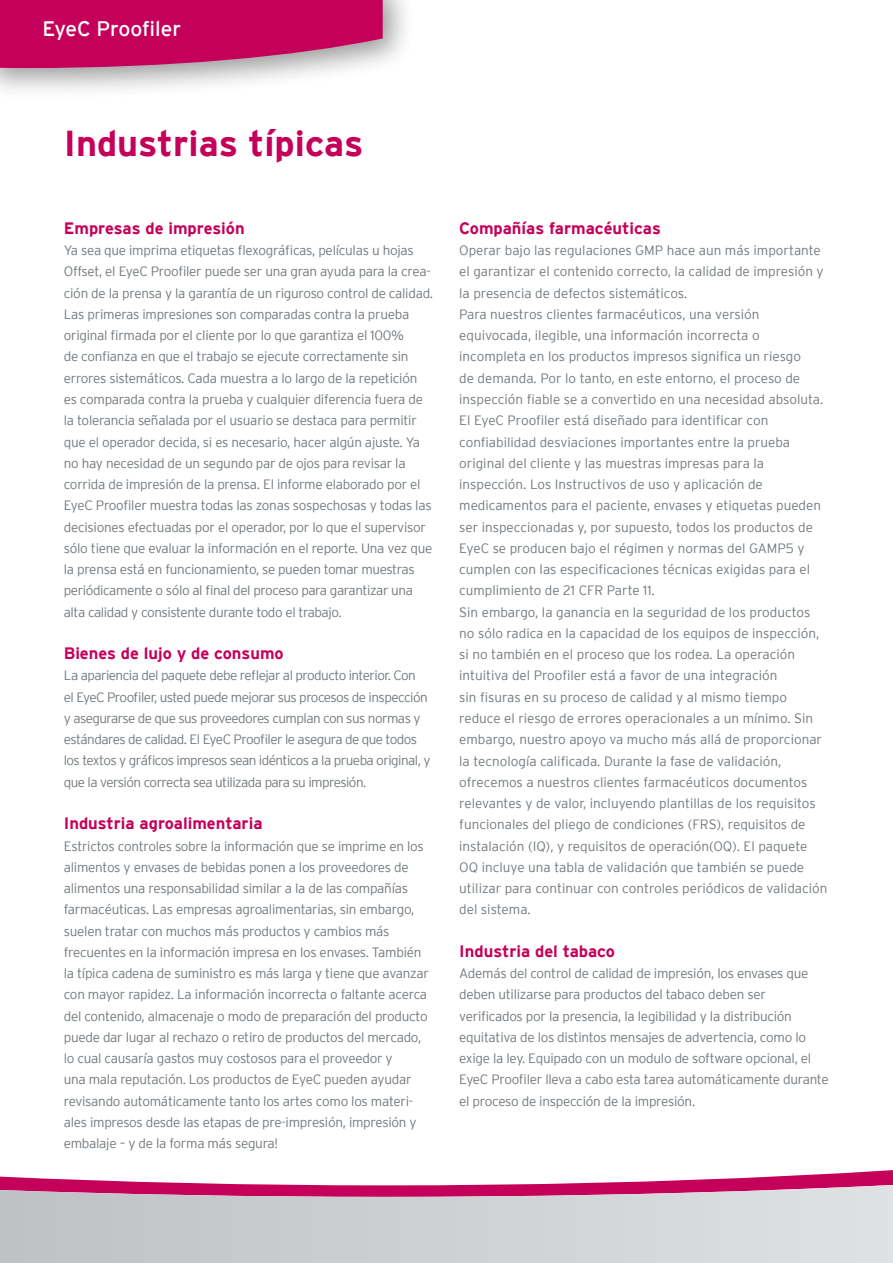
<style>
.page{position:relative;width:893px;height:1263px;background:#fff}
.page>*{position:absolute;margin:0;border:0;box-sizing:border-box;transform-origin:0 0}
.t1{font:700 36px "Interstate";color:#c5005a}
.t2{font:21px "Interstate";color:#fff}
.t3{font:700 16.5px "Interstate";color:#c5005a}
.t4{font:300 13.5px/21.3px "Interstate";letter-spacing:-.02em;color:#72797e}
.t5{font:300 13.5px/21.3px "Interstate";color:#72797e}
.t6{font:300 13.5px/21.3px "Interstate";letter-spacing:-.04em;color:#72797e}
</style>
<div class="page">
<div style="left:0;top:0;width:415px;height:100px;background:#000;opacity:.4"></div>
<svg style="left:0;top:0;width:383px;height:68px;background:#c51867"></svg>
<svg style="left:0;top:1170px;width:893px;height:15px"></svg>
<svg style="left:0;top:1185px;width:893px;height:78px;background:#cdbac6"></svg>
<h2 class="t2" style="left:43px;top:17px;width:140px">EyeC Proofiler</h2>
<h1 class="t1" style="left:64px;top:124px;width:301px">Industrias típicas</h1>
<p class="t3" style="left:64px;top:219px;width:182px">Empresas de impresión</p>
<p class="t4" style="left:64px;top:240px;width:371px">Ya sea que imprima etiquetas flexográficas, películas u hojas Offset, el EyeC Proofiler puede ser una gran ayuda para la crea&shy;ción de la prensa y la garantía de un riguroso control de calidad.<br>Las primeras impresiones son comparadas contra la prueba original firmada por el cliente por lo que garantiza el 100%<br>de confianza en que el trabajo se ejecute correctamente sin errores sistemáticos. Cada muestra a lo largo de la repetición es comparada contra la prueba y cualquier diferencia fuera de la tolerancia señalada por el usuario se destaca para permitir que el operador decida, si es necesario, hacer algún ajuste. Ya no hay necesidad de un segundo par de ojos para revisar la corrida de impresión de la prensa. El informe elaborado por el EyeC Proofiler muestra todas las zonas sospechosas y todas las decisiones efectuadas por el operador, por lo que el supervisor sólo tiene que evaluar la información en el reporte. Una vez que la prensa está en funcionamiento, se pueden tomar muestras periódicamente o sólo al final del proceso para garantizar una alta calidad y consistente durante todo el trabajo.</p>
<p class="t3" style="left:64px;top:644px;width:221px">Bienes de lujo y de consumo</p>
<p class="t6" style="left:64px;top:665px;width:368px">La apariencia del paquete debe reflejar al producto interior. Con<br>el EyeC Proofiler, usted puede mejorar sus procesos de inspección y asegurarse de que sus proveedores cumplan con sus normas y estándares de calidad. El EyeC Proofiler le asegura de que todos los textos y gráficos impresos sean idénticos a la prueba original, y que la versión correcta sea utilizada para su impresión.</p>
<p class="t3" style="left:64px;top:814px;width:200px">Industria agroalimentaria</p>
<p class="t4" style="left:64px;top:835px;width:367px">Estrictos controles sobre la información que se imprime en los alimentos y envases de bebidas ponen a los proveedores de alimentos una responsabilidad similar a la de las compañías farmacéuticas. Las empresas agroalimentarias, sin embargo, suelen tratar con muchos más productos y cambios más frecuentes en la información impresa en los envases. También la típica cadena de suministro es más larga y tiene que avanzar con mayor rapidez. La información incorrecta o faltante acerca del contenido, almacenaje o modo de preparación del producto puede dar lugar al rechazo o retiro de productos del mercado, lo cual causaría gastos muy costosos para el proveedor y<br>una mala reputación. Los productos de EyeC pueden ayudar revisando automáticamente tanto los artes como los materi&shy;ales impresos desde las etapas de pre-impresión, impresión y embalaje – y de la forma más segura!</p>
<p class="t3" style="left:459px;top:219px;width:203px">Compañías farmacéuticas</p>
<p class="t5" style="left:459px;top:240px;width:370px">Operar bajo las regulaciones GMP hace aun más importante el garantizar el contenido correcto, la calidad de impresión y la presencia de defectos sistemáticos.<br>Para nuestros clientes farmacéuticos, una versión equivocada, ilegible, una información incorrecta o incompleta en los productos impresos significa un riesgo<br>de demanda. Por lo tanto, en este entorno, el proceso de inspección fiable se a convertido en una necesidad absoluta.<br>El EyeC Proofiler está diseñado para identificar con confiabilidad desviaciones importantes entre la prueba original del cliente y las muestras impresas para la inspección. Los Instructivos de uso y aplicación de medicamentos para el paciente, envases y etiquetas pueden ser inspeccionadas y, por supuesto, todos los productos de EyeC se producen bajo el régimen y normas del GAMP5 y cumplen con las especificaciones técnicas exigidas para el cumplimiento de 21 CFR Parte 11.<br>Sin embargo, la ganancia en la seguridad de los productos no sólo radica en la capacidad de los equipos de inspección, si no también en el proceso que los rodea. La operación intuitiva del Proofiler está a favor de una integración<br>sin fisuras en su proceso de calidad y al mismo tiempo reduce el riesgo de errores operacionales a un mínimo. Sin embargo, nuestro apoyo va mucho más allá de proporcionar la tecnología calificada. Durante la fase de validación, ofrecemos a nuestros clientes farmacéuticos documentos relevantes y de valor, incluyendo plantillas de los requisitos funcionales del pliego de condiciones (FRS), requisitos de instalación (IQ), y requisitos de operación(OQ). El paquete OQ incluye una tabla de validación que también se puede utilizar para continuar con controles periódicos de validación del sistema.</p>
<p class="t3" style="left:459px;top:942px;width:157px">Industria del tabaco</p>
<p class="t4" style="left:459px;top:962px;width:371px">Además del control de calidad de impresión, los envases que deben utilizarse para productos del tabaco deben ser verificados por la presencia, la legibilidad y la distribución equitativa de los distintos mensajes de advertencia, como lo exige la ley. Equipado con un modulo de software opcional, el EyeC Proofiler lleva a cabo esta tarea automáticamente durante el proceso de inspección de la impresión.</p>
</div>
